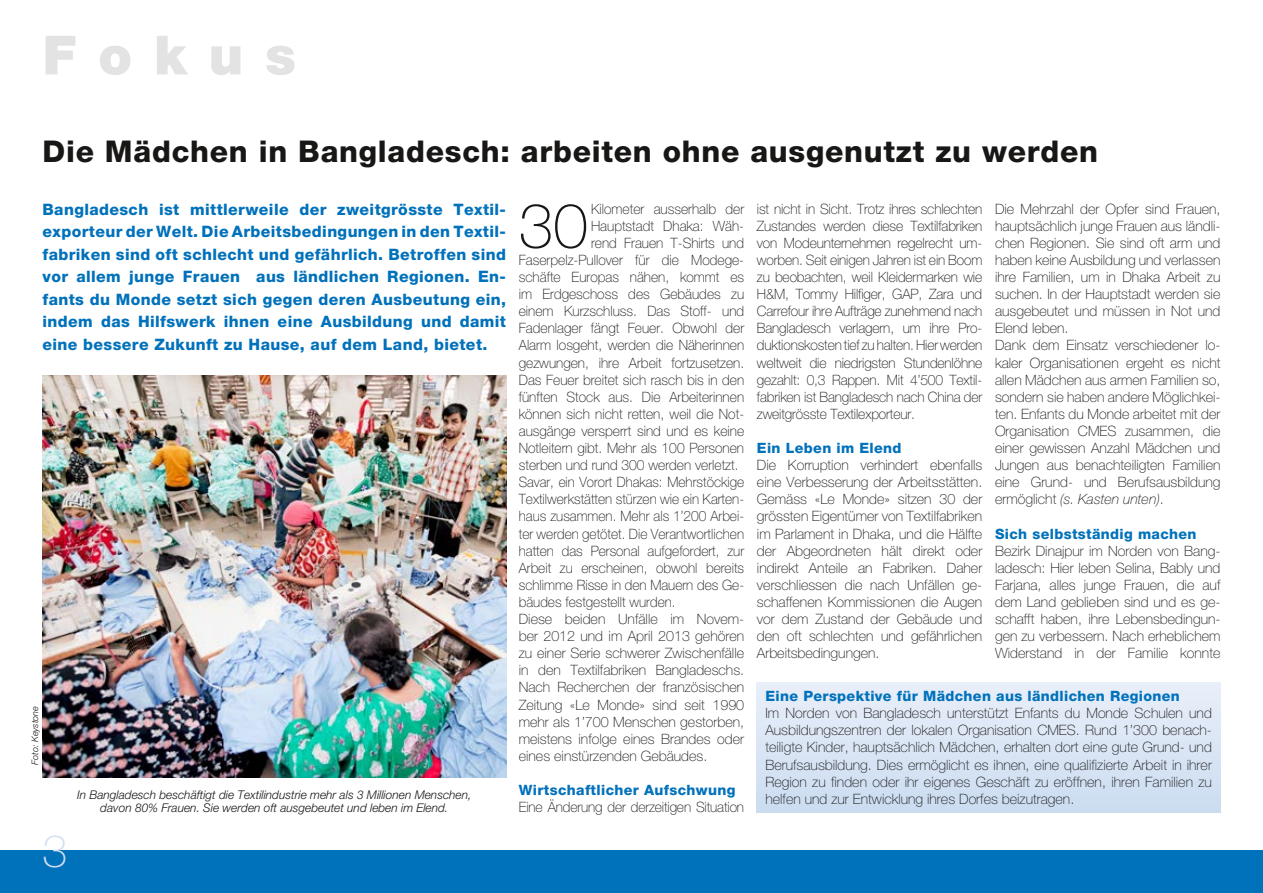
<style>
.page{position:relative;width:1263px;height:893px;background:#fff}
.page>*{position:absolute;margin:0;border:0;box-sizing:border-box;transform-origin:0 0}
.t1{font:100 62.1px "Helvetica Neue LT Pro";color:#181716}
.t2{font:900 54px "Helvetica Neue LT Pro";letter-spacing:.4em;color:#e3e3e3}
.t3{font:100 45px "Helvetica Neue LT Pro";color:#d3dff3}
.t4{font:800 30px "Helvetica Neue LT Pro";letter-spacing:.025em;color:#181716}
.t5{font:800 15.75px/22.5px "Helvetica Neue LT Pro";letter-spacing:.025em;color:#0071bb;text-align:justify}
.t6{font:100 14.25px/17.1px "Helvetica Neue LT Pro";color:#181716;text-align:justify}
.t7{font:100 14.25px "Helvetica Neue LT Pro";color:#181716;scale:.96 1}
.t8{font:800 14.25px "Helvetica Neue LT Pro";letter-spacing:.025em;color:#0071bb}
.t9{font:100 14.25px "Helvetica Neue LT Pro";color:#181716;scale:.94 1}
.t10{font:italic 300 12px/13.5px "Helvetica Neue LT Pro";color:#181716;text-align:center}
.t11{font:italic 300 9px "Helvetica Neue";letter-spacing:-.005em;color:#181716}
.s1{font-style:italic}
</style>
<div class="page">
<div style="left:0;top:850px;width:1263px;height:43px;background:#0071bb"></div>
<img style="left:43px;top:375px;width:463px;height:402px">
<div style="left:757px;top:682px;width:463px;height:130px;background:linear-gradient(to bottom,#e9eff9,#ccddf1)"></div>
<h2 class="t2" style="left:43px;top:23px;width:255px">Fokus</h2>
<h3 class="t4" style="left:43px;top:133px;width:1057px">Die Mädchen in Bangladesch: arbeiten ohne ausgenutzt zu werden</h3>
<p class="t5" style="left:43px;top:198px;width:465px">Bangladesch ist mittlerweile der zweitgrösste Textil&shy;exporteur der Welt. Die Arbeitsbedingungen in den Textil&shy;fabriken sind oft schlecht und gefährlich. Betroffen sind vor allem junge Frauen aus ländlichen Regionen. En&shy;fants du Monde setzt sich gegen deren Ausbeutung ein, indem das Hilfswerk ihnen eine Ausbildung und damit eine bessere Zukunft zu Hause, auf dem Land, bietet.</p>
<h1 class="t1" style="left:519px;top:190px;width:71px">30</h1>
<p class="t6" style="left:591px;top:200px;width:155px">Kilometer ausserhalb der</p>
<p class="t6" style="left:995px;top:200px;width:227px;text-align:left">Die Mehrzahl der Opfer sind Frauen, hauptsächlich junge Frauen aus ländli&shy;chen Regionen. Sie sind oft arm und haben keine Ausbildung und verlassen ihre Familien, um in Dhaka Arbeit zu suchen. In der Hauptstadt werden sie ausgebeutet und müssen in Not und Elend leben.<br>Dank dem Einsatz verschiedener lo&shy;kaler Organisationen ergeht es nicht allen Mädchen aus armen Familien so, sondern sie haben andere Möglichkei&shy;ten. Enfants du Monde arbeitet mit der Organisation CMES zusammen, die einer gewissen Anzahl Mädchen und Jungen aus benachteiligten Familien eine Grund- und Berufsausbildung ermöglicht <span class="s1">(s. Kasten unten)</span>.</p>
<p class="t8" style="left:995px;top:525px;width:203px">Sich selbstständig machen</p>
<p class="t6" style="left:995px;top:542px;width:227px">Bezirk Dinajpur im Norden von Bang&shy;ladesch: Hier leben Selina, Bably und Farjana, alles junge Frauen, die auf dem Land geblieben sind und es ge&shy;schafft haben, ihre Lebensbedingun&shy;gen zu verbessern. Nach erheblichem Widerstand in der Familie konnte</p>
<p class="t8" style="left:765px;top:688px;width:416px">Eine Perspektive für Mädchen aus ländlichen Regionen</p>
<p class="t6" style="left:765px;top:705px;width:448px">Im Norden von Bangladesch unterstützt Enfants du Monde Schulen und Ausbildungszentren der lokalen Organisation CMES. Rund 1’300 benach&shy;teiligte Kinder, hauptsächlich Mädchen, erhalten dort eine gute Grund- und Berufsausbildung. Dies ermöglicht es ihnen, eine qualifizierte Arbeit in ihrer Region zu finden oder ihr eigenes Geschäft zu eröffnen, ihren Familien zu helfen und zur Entwicklung ihres Dorfes beizutragen.</p>
<p class="t6" style="left:757px;top:200px;width:227px">ist nicht in Sicht. Trotz ihres schlechten Zustandes werden diese Textilfabriken von Modeunternehmen regelrecht um&shy;worben. Seit einigen Jahren ist ein Boom zu beobachten, weil Kleidermarken wie H&amp;M, Tommy Hilfiger, GAP, Zara und Carrefour ihre Aufträge zunehmend nach Bangladesch verlagern, um ihre Pro&shy;duktionskosten tief zu halten. Hier werden weltweit die niedrigsten Stundenlöhne gezahlt: 0,3 Rappen. Mit 4’500 Textil&shy;fabriken ist Bangladesch nach China der zweitgrösste Textilexporteur.</p>
<p class="t8" style="left:757px;top:439px;width:146px">Ein Leben im Elend</p>
<p class="t6" style="left:757px;top:457px;width:227px">Die Korruption verhindert ebenfalls eine Verbesserung der Arbeitsstätten.<br>Gemäss «Le Monde» sitzen 30 der grössten Eigentümer von Textilfabriken im Parlament in Dhaka, und die Hälfte der Abgeordneten hält direkt oder indirekt Anteile an Fabriken. Daher verschliessen die nach Unfällen ge&shy;schaffenen Kommissionen die Augen vor dem Zustand der Gebäude und den oft schlechten und gefährlichen Arbeitsbedingungen.</p>
<p class="t6" style="left:591px;top:217px;width:155px">Hauptstadt Dhaka: Wäh-</p>
<p class="t6" style="left:591px;top:234px;width:155px">rend Frauen T-Shirts und</p>
<p class="t6" style="left:519px;top:251px;width:227px">Faserpelz-Pullover für die Modege-</p>
<p class="t6" style="left:519px;top:268px;width:227px">schäfte Europas nähen, kommt es</p>
<p class="t6" style="left:519px;top:286px;width:227px">im Erdgeschoss des Gebäudes zu</p>
<p class="t6" style="left:519px;top:303px;width:227px">einem Kurzschluss. Das Stoff- und</p>
<p class="t6" style="left:519px;top:320px;width:227px">Fadenlager fängt Feuer. Obwohl der</p>
<p class="t6" style="left:519px;top:337px;width:227px">Alarm losgeht, werden die Näherinnen</p>
<p class="t6" style="left:519px;top:354px;width:227px">gezwungen, ihre Arbeit fortzusetzen.</p>
<p class="t6" style="left:519px;top:371px;width:227px">Das Feuer breitet sich rasch bis in den</p>
<p class="t6" style="left:519px;top:388px;width:227px">fünften Stock aus. Die Arbeiterinnen</p>
<p class="t6" style="left:519px;top:405px;width:227px">können sich nicht retten, weil die Not-</p>
<p class="t6" style="left:519px;top:422px;width:227px">ausgänge versperrt sind und es keine</p>
<p class="t6" style="left:519px;top:439px;width:227px">Notleitern gibt. Mehr als 100 Personen</p>
<p class="t6" style="left:519px;top:457px;width:221px">sterben und rund 300 werden verletzt.</p>
<p class="t9" style="left:519px;top:474px;width:241px">Savar, ein Vorort Dhakas: Mehrstöckige</p>
<p class="t7" style="left:519px;top:491px;width:236px">Textilwerkstätten stürzen wie ein Karten-</p>
<p class="t7" style="left:519px;top:508px;width:236px">haus zusammen. Mehr als 1’200 Arbei-</p>
<p class="t7" style="left:519px;top:525px;width:236px">ter werden getötet. Die Verantwortlichen</p>
<p class="t7" style="left:519px;top:542px;width:236px">hatten das Personal aufgefordert, zur</p>
<p class="t7" style="left:519px;top:560px;width:236px">Arbeit zu erscheinen, obwohl bereits</p>
<p class="t7" style="left:519px;top:577px;width:236px">schlimme Risse in den Mauern des Ge-</p>
<p class="t7" style="left:519px;top:594px;width:165px">bäudes festgestellt wurden.</p>
<p class="t6" style="left:519px;top:610px;width:227px">Diese beiden Unfälle im Novem-</p>
<p class="t6" style="left:519px;top:628px;width:227px">ber 2012 und im April 2013 gehören</p>
<p class="t6" style="left:519px;top:645px;width:227px">zu einer Serie schwerer Zwischenfälle</p>
<p class="t6" style="left:519px;top:662px;width:227px">in den Textilfabriken Bangladeschs.</p>
<p class="t6" style="left:519px;top:679px;width:227px">Nach Recherchen der französischen</p>
<p class="t6" style="left:519px;top:696px;width:227px">Zeitung «Le Monde» sind seit 1990</p>
<p class="t6" style="left:519px;top:713px;width:227px">mehr als 1’700 Menschen gestorben,</p>
<p class="t6" style="left:519px;top:730px;width:227px">meistens infolge eines Brandes oder</p>
<p class="t6" style="left:519px;top:747px;width:190px">eines einstürzenden Gebäudes.</p>
<p class="t8" style="left:519px;top:781px;width:218px">Wirtschaftlicher Aufschwung</p>
<p class="t6" style="left:519px;top:799px;width:227px">Eine Änderung der derzeitigen Situation</p>
<p class="t11" style="left:30px;top:765px;width:60px;rotate:-90deg">Foto: Keystone</p>
<p class="t10" style="left:77px;top:788px;width:396px">In Bangladesch beschäftigt die Textilindustrie mehr als 3 Millionen Menschen, davon 80% Frauen. Sie werden oft ausgebeutet und leben im Elend.</p>
<h3 class="t3" style="left:43px;top:825px;width:27px">3</h3>
</div>
